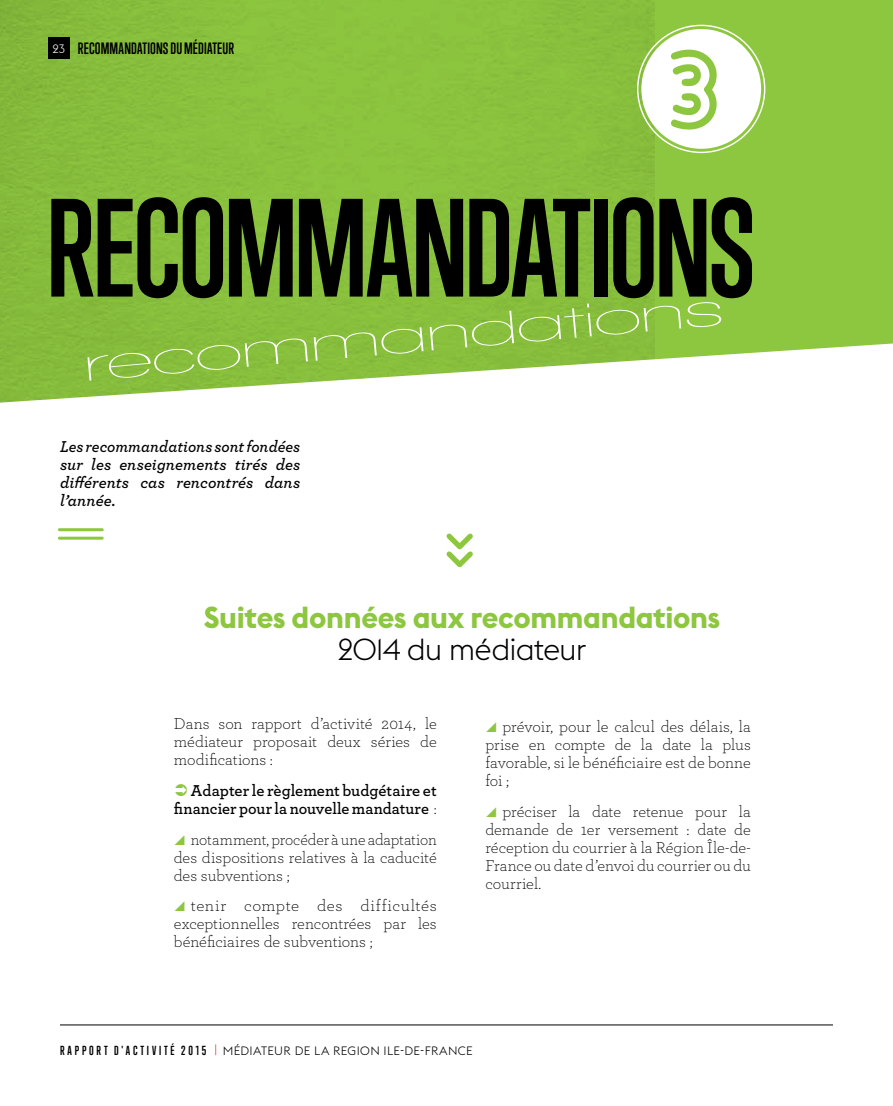
<style>
.page{position:relative;width:893px;height:1106px;background:#fff}
.page>*{position:absolute;margin:0;border:0;box-sizing:border-box;transform-origin:0 0}
.t1{font:700 127.5px "Trump Gothic Pro";letter-spacing:-.025em;color:#000}
.t2{font:700 105.9px "Lovelo Line";color:#8dc63f}
.t3{font:48px "Walkway Ultra Expand";color:#fff}
.t4{font:700 30px "Euclid Flex";letter-spacing:-.01em;color:#8dc63f}
.t5{font:300 30px "Euclid Flex";letter-spacing:-.03em;color:#000}
.t6{font:300 16.5px/18px "Archer Pro";letter-spacing:-.005em;color:#000;text-align:justify}
.t7{font:italic 600 16.5px/18px "Archer Pro";color:#000;text-align:justify}
.t8{font:300 16.5px/18px "Archer Pro";letter-spacing:-.005em;color:#000;text-align:justify;scale:1.04 1}
.t9{font:600 16.5px/18px "Archer Pro";color:#000;text-align:right}
.t10{font:700 16.5px "Trump Gothic Pro";color:#000}
.t11{font:700 15px "Trump Gothic Pro";letter-spacing:.01em;color:#000}
.t12{font:300 12px "Euclid Flex";letter-spacing:.025em;color:#000}
.s1{font-family:"Euclid Flex";font-weight:300;font-size:12px;color:#fff}
.s2{font-weight:300}
.s3{font-family:"Trump Gothic Pro";font-weight:700}
.s4{color:#ee3124}
</style>
<div class="page">
<hr style="left:60px;top:1024px;width:773px;height:1px;background:#000">
<div style="left:655px;top:0;width:238px;height:360px;background:#8dc63f"></div>
<img style="left:0;top:0;width:655px;height:402px">
<div style="left:48px;top:38px;width:21px;height:21px;background:#000"></div>
<svg style="left:446px;top:533px;width:27px;height:35px"></svg>
<div style="left:641px;top:29px;width:120px;height:120px;background:#fff;border-radius:50%"></div>
<hr style="left:59px;top:528px;width:43px;height:3px;background:#8dc63f">
<hr style="left:59px;top:536px;width:43px;height:3px;background:#8dc63f">
<p class="t11" style="left:52px;top:39px;width:183px"><span class="s1">23</span> RECOMMANDATIONS DU MÉDIATEUR</p>
<p class="t10" style="left:62px;top:43px;width:93px"><span class="s1">22</span> LA MÉDIATION</p>
<h2 class="t2" style="left:668px;top:25px;width:54px">3</h2>
<h1 class="t1" style="left:46px;top:170px;width:711px">RECOMMANDATIONS</h1>
<h3 class="t3" style="left:81px;top:339px;width:646px;rotate:-5deg">recommandations</h3>
<p class="t7" style="left:60px;top:436px;width:242px">Les recommandations sont fondées sur les enseignements tirés des différents cas rencontrés dans l’année.</p>
<h3 class="t4" style="left:204px;top:600px;width:518px">Suites données aux recommandations</h3>
<h3 class="t5" style="left:338px;top:631px;width:250px">2014 du médiateur</h3>
<p class="t6" style="left:174px;top:714px;width:264px">Dans son rapport d’activité 2014, le médiateur proposait deux séries de modifications :</p>
<p class="t9" style="left:174px;top:780px;width:264px">Adapter le règlement budgétaire et financier pour la nouvelle mandature <span class="s2">:</span></p>
<p class="t6" style="left:174px;top:829px;width:264px;text-indent:17px">notamment, procéder à une adaptation des dispositions relatives à la caducité des subventions ;</p>
<p class="t8" style="left:174px;top:896px;width:254px;text-indent:17px">tenir compte des difficultés exceptionnelles rencontrées par les bénéficiaires de subventions ;</p>
<p class="t6" style="left:485px;top:717px;width:267px;text-indent:17px">prévoir, pour le calcul des délais, la prise en compte de la date la plus favorable, si le bénéficiaire est de bonne foi ;</p>
<p class="t6" style="left:485px;top:801px;width:267px;text-indent:17px">préciser la date retenue pour la demande de 1er versement : date de réception du courrier à la Région Île-de-France ou date d’envoi du courrier ou du courriel.</p>
<p class="t12" style="left:60px;top:1043px;width:414px"><span class="s3">R A P P O R T D 'A C T I V I T É 2 0 1 5</span> <span class="s4">|</span> MÉDIATEUR DE LA REGION ILE-DE-FRANCE</p>
</div>
